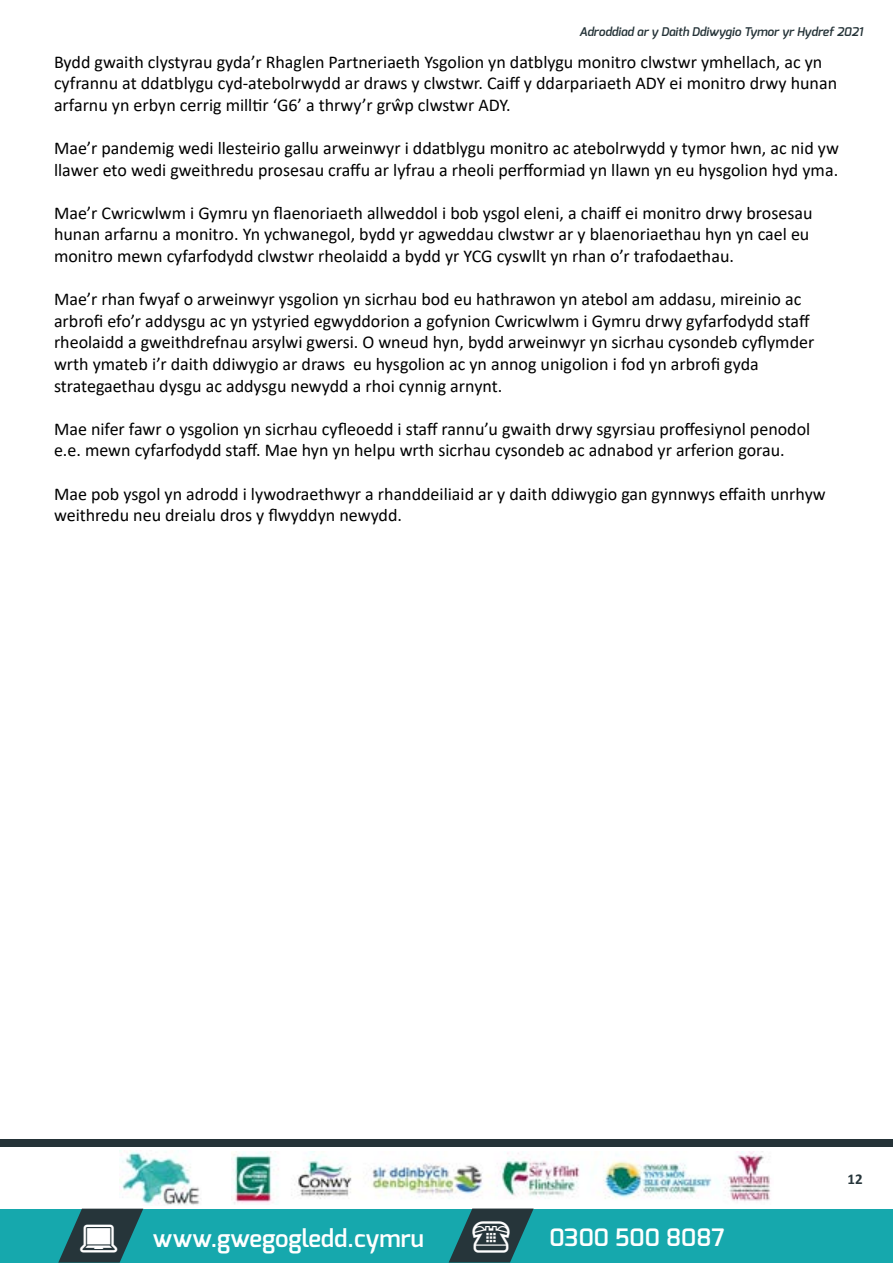
<style>
.page{position:relative;width:893px;height:1263px;background:#fff}
.page>*{position:absolute;margin:0;border:0;box-sizing:border-box;transform-origin:0 0}
.t1{font:600 24px "Exo";color:#fff}
.t2{font:18px/21.6px "Calibri";color:#000}
.t3{font:700 15px "Calibri";color:#27363b}
.t4{font:italic 600 12px "Exo";color:#253338}
</style>
<div class="page">
<div style="left:0;top:1209px;width:893px;height:54px;background:#16a8ad"></div>
<svg style="left:449px;top:1208px;width:85px;height:54px"></svg>
<div style="left:0;top:1139px;width:893px;height:8px;background:#253338"></div>
<img style="left:231px;top:1152px;width:540px;height:52px">
<img style="left:120px;top:1151px;width:80px;height:54px">
<svg style="left:58px;top:1208px;width:85px;height:54px"></svg>
<p class="t4" style="left:579px;top:24px;width:285px">Adroddiad ar y Daith Ddiwygio Tymor yr Hydref 2021</p>
<p class="t2" style="left:54px;top:50px;width:785px">Bydd gwaith clystyrau gyda’r Rhaglen Partneriaeth Ysgolion yn datblygu monitro clwstwr ymhellach, ac yn cyfrannu at ddatblygu cyd-atebolrwydd ar draws y clwstwr. Caiff y ddarpariaeth ADY ei monitro drwy hunan arfarnu yn erbyn cerrig milltir ‘G6’ a thrwy’r grŵp clwstwr ADY.</p>
<p class="t2" style="left:54px;top:137px;width:786px">Mae’r pandemig wedi llesteirio gallu arweinwyr i ddatblygu monitro ac atebolrwydd y tymor hwn, ac nid yw llawer eto wedi gweithredu prosesau craffu ar lyfrau a rheoli perfformiad yn llawn yn eu hysgolion hyd yma.</p>
<p class="t2" style="left:54px;top:201px;width:760px">Mae’r Cwricwlwm i Gymru yn flaenoriaeth allweddol i bob ysgol eleni, a chaiff ei monitro drwy brosesau hunan arfarnu a monitro. Yn ychwanegol, bydd yr agweddau clwstwr ar y blaenoriaethau hyn yn cael eu monitro mewn cyfarfodydd clwstwr rheolaidd a bydd yr YCG cyswllt yn rhan o’r trafodaethau.</p>
<p class="t2" style="left:54px;top:288px;width:762px">Mae’r rhan fwyaf o arweinwyr ysgolion yn sicrhau bod eu hathrawon yn atebol am addasu, mireinio ac arbrofi efo’r addysgu ac yn ystyried egwyddorion a gofynion Cwricwlwm i Gymru drwy gyfarfodydd staff rheolaidd a gweithdrefnau arsylwi gwersi. O wneud hyn, bydd arweinwyr yn sicrhau cysondeb cyflymder wrth ymateb i’r daith ddiwygio ar draws eu hysgolion ac yn annog unigolion i fod yn arbrofi gyda strategaethau dysgu ac addysgu newydd a rhoi cynnig arnynt.</p>
<p class="t2" style="left:54px;top:417px;width:758px">Mae nifer fawr o ysgolion yn sicrhau cyfleoedd i staff rannu’u gwaith drwy sgyrsiau proffesiynol penodol e.e. mewn cyfarfodydd staff. Mae hyn yn helpu wrth sicrhau cysondeb ac adnabod yr arferion gorau.</p>
<p class="t2" style="left:54px;top:482px;width:773px">Mae pob ysgol yn adrodd i lywodraethwyr a rhanddeiliaid ar y daith ddiwygio gan gynnwys effaith unrhyw weithredu neu dreialu dros y flwyddyn newydd.</p>
<h1 class="t1" style="left:153px;top:1222px;width:273px">www.gwegogledd.cymru</h1>
<h1 class="t1" style="left:468px;top:1222px;width:258px">☎ 0300 500 8087</h1>
<p class="t3" style="left:847px;top:1168px;width:17px">12</p>
</div>
